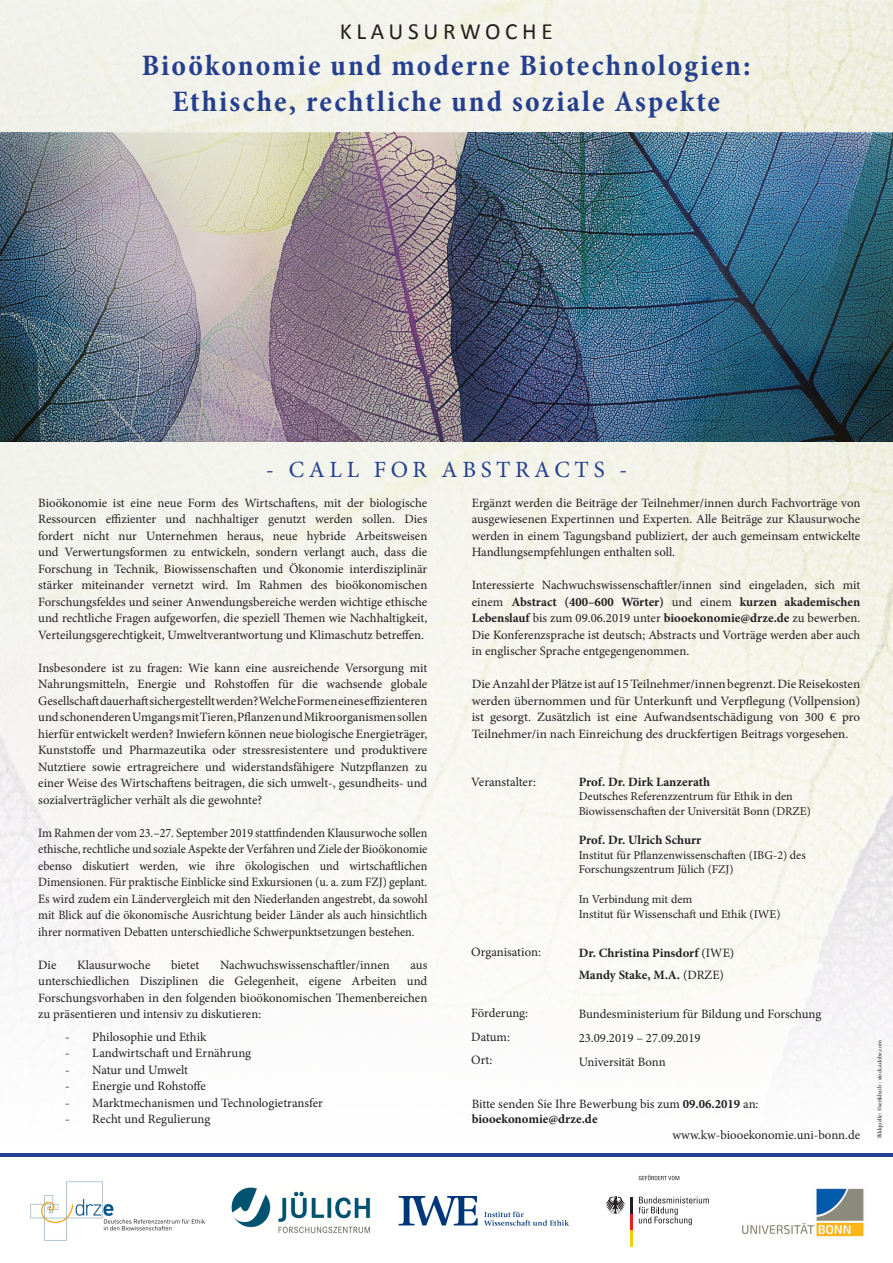
<style>
.page{position:relative;width:893px;height:1263px;background:#fff}
.page>*{position:absolute;margin:0;border:0;box-sizing:border-box;transform-origin:0 0}
.t1{font:700 condensed 30px "Minion Pro";letter-spacing:.07em;color:#253f8e}
.t2{font:23.25px "Minion Pro";letter-spacing:.2em;color:#253f8e}
.t3{font:23.25px "Calibri";letter-spacing:.2em;color:#231f20}
.t4{font:12.75px/16.5px "Minion Pro";color:#231f20;text-align:justify}
.t5{font:12.75px/16.5px "Minion Pro";color:#231f20;text-align:justify;scale:.95 1}
.t6{font:700 12.75px "Minion Pro";color:#231f20}
.t7{font:12px/14.4px "Minion Pro";color:#231f20}
.t8{font:6px "Minion Pro";color:#231f20}
.s1{font-weight:700}
.s2{font-weight:400}
</style>
<div class="page">
<img style="left:0;top:0;width:893px;height:133px">
<img style="left:0;top:441px;width:893px;height:625px">
<img style="left:399px;top:1196px;width:170px;height:29px">
<img style="left:30px;top:1181px;width:174px;height:59px">
<img style="left:742px;top:1188px;width:122px;height:49px">
<img style="left:0;top:133px;width:893px;height:308px">
<img style="left:231px;top:1187px;width:140px;height:47px">
<svg style="left:638px;top:1197px;width:71px;height:28px"></svg>
<hr style="left:630px;top:1230px;width:3px;height:16px;background:#f4cf02">
<hr style="left:630px;top:1213px;width:3px;height:17px;background:#ee1d23">
<hr style="left:630px;top:1197px;width:3px;height:16px;background:#231f20">
<svg style="left:606px;top:1196px;width:19px;height:18px"></svg>
<svg style="left:639px;top:1175px;width:40px;height:5px"></svg>
<hr style="left:0;top:1153px;width:893px;height:3px;background:#253f8e">
<p class="t3" style="left:340px;top:16px;width:215px">KLAUSURWOCHE</p>
<p class="t1" style="left:142px;top:45px;width:610px">Bioökonomie und moderne Biotechnologien:</p>
<p class="t1" style="left:172px;top:81px;width:549px">Ethische, rechtliche und soziale Aspekte</p>
<p class="t2" style="left:266px;top:454px;width:363px">- CALL FOR ABSTRACTS -</p>
<p class="t4" style="left:38px;top:494px;width:391px">Bioökonomie ist eine neue Form des Wirtschaftens, mit der biologische Ressourcen effizienter und nachhaltiger genutzt werden sollen. Dies fordert nicht nur Unternehmen heraus, neue hybride Arbeitsweisen und Verwertungsformen zu entwickeln, sondern verlangt auch, dass die Forschung in Technik, Biowissenschaften und Ökonomie interdisziplinär stärker miteinander vernetzt wird. Im Rahmen des bioökonomischen Forschungsfeldes und seiner Anwendungsbereiche werden wichtige ethische und rechtliche Fragen aufgeworfen, die speziell Themen wie Nachhaltigkeit, Verteilungsgerechtigkeit, Umweltverantwortung und Klimaschutz betreffen.</p>
<p class="t4" style="left:38px;top:659px;width:391px">Insbesondere ist zu fragen: Wie kann eine ausreichende Versorgung mit Nahrungsmitteln, Energie und Rohstoffen für die wachsende globale Gesellschaft dauerhaft sichergestellt werden? Welche Formen eines effizienteren und schonenderen Umgangs mit Tieren, Pflanzen und Mikroorganismen sollen hierfür entwickelt werden? Inwiefern können neue biologische Energieträger, Kunststoffe und Pharmazeutika oder stressresistentere und produktivere Nutztiere sowie ertragreichere und widerstandsfähigere Nutzpflanzen zu einer Weise des Wirtschaftens beitragen, die sich umwelt-, gesundheits- und sozialverträglicher verhält als die gewohnte?</p>
<p class="t5" style="left:38px;top:824px;width:411px">Im Rahmen der vom 23.–27. September 2019 stattfindenden Klausurwoche sollen ethische, rechtliche und soziale Aspekte der Verfahren und Ziele der Bioökonomie ebenso diskutiert werden, wie ihre ökologischen und wirtschaftlichen Dimensionen. Für praktische Einblicke sind Exkursionen (u. a. zum FZJ) geplant.<br>Es wird zudem ein Ländervergleich mit den Niederlanden angestrebt, da sowohl mit Blick auf die ökonomische Ausrichtung beider Länder als auch hinsichtlich ihrer normativen Debatten unterschiedliche Schwerpunktsetzungen bestehen.</p>
<p class="t4" style="left:38px;top:956px;width:20px">Die</p>
<p class="t4" style="left:77px;top:956px;width:75px">Klausurwoche</p>
<p class="t4" style="left:171px;top:956px;width:30px">bietet</p>
<p class="t4" style="left:220px;top:956px;width:171px">Nachwuchswissenschaftler/innen</p>
<p class="t4" style="left:38px;top:956px;width:391px;text-indent:372px">aus unterschiedlichen Disziplinen die Gelegenheit, eigene Arbeiten und Forschungsvorhaben in den folgenden bioökonomischen Themenbereichen zu präsentieren und intensiv zu diskutieren:</p>
<p class="t4" style="left:65px;top:1029px;width:143px">- Philosophie und Ethik</p>
<p class="t4" style="left:65px;top:1045px;width:187px">- Landwirtschaft und Ernährung</p>
<p class="t4" style="left:65px;top:1062px;width:124px">- Natur und Umwelt</p>
<p class="t4" style="left:65px;top:1078px;width:142px">- Energie und Rohstoffe</p>
<p class="t4" style="left:65px;top:1095px;width:259px">- Marktmechanismen und Technologietransfer</p>
<p class="t4" style="left:65px;top:1111px;width:147px">- Recht und Regulierung</p>
<p class="t4" style="left:472px;top:494px;width:390px">Ergänzt werden die Beiträge der Teilnehmer/innen durch Fachvorträge von ausgewiesenen Expertinnen und Experten. Alle Beiträge zur Klausurwoche werden in einem Tagungsband publiziert, der auch gemeinsam entwickelte Handlungsempfehlungen enthalten soll.</p>
<p class="t4" style="left:472px;top:577px;width:390px">Interessierte Nachwuchswissenschaftler/innen sind eingeladen, sich mit einem <span class="s1">Abstract (400–600 Wörter)</span> und einem <span class="s1">kurzen akademischen Lebenslauf</span> bis zum 09.06.2019 unter <span class="s1">biooekonomie@drze.de</span> zu bewerben.<br>Die Konferenzsprache ist deutsch; Abstracts und Vorträge werden aber auch in englischer Sprache entgegengenommen.</p>
<p class="t4" style="left:472px;top:676px;width:390px">Die Anzahl der Plätze ist auf 15 Teilnehmer/innen begrenzt. Die Reisekosten werden übernommen und für Unterkunft und Verpflegung (Vollpension) ist gesorgt. Zusätzlich ist eine Aufwandsentschädigung von 300 € pro Teilnehmer/in nach Einreichung des druckfertigen Beitrags vorgesehen.</p>
<p class="t6" style="left:579px;top:773px;width:133px">Prof. Dr. Dirk Lanzerath</p>
<p class="t7" style="left:579px;top:789px;width:234px">Deutsches Referenzzentrum für Ethik in den<br>Biowissenschaften der Universität Bonn (DRZE)</p>
<p class="t6" style="left:579px;top:831px;width:124px">Prof. Dr. Ulrich Schurr</p>
<p class="t7" style="left:579px;top:848px;width:229px">Institut für Pflanzenwissenschaften (IBG-2) des<br>Forschungszentrum Jülich (FZJ)</p>
<p class="t7" style="left:579px;top:891px;width:203px;line-height:15.3px">In Verbindung mit dem<br>Institut für Wissenschaft und Ethik (IWE)</p>
<p class="t6" style="left:579px;top:944px;width:157px">Dr. Christina Pinsdorf <span class="s2">(IWE)</span></p>
<p class="t6" style="left:579px;top:966px;width:147px">Mandy Stake, M.A. <span class="s2">(DRZE)</span></p>
<p class="t4" style="left:579px;top:1006px;width:244px">Bundesministerium für Bildung und Forschung</p>
<p class="t4" style="left:579px;top:1030px;width:123px">23.09.2019 – 27.09.2019</p>
<p class="t4" style="left:579px;top:1053px;width:89px">Universität Bonn</p>
<p class="t4" style="left:471px;top:774px;width:66px">Veranstalter:</p>
<p class="t4" style="left:471px;top:944px;width:71px">Organisation:</p>
<p class="t4" style="left:471px;top:1004px;width:58px">Förderung:</p>
<p class="t4" style="left:471px;top:1028px;width:40px">Datum:</p>
<p class="t4" style="left:471px;top:1052px;width:23px">Ort:</p>
<p class="t4" style="left:472px;top:1096px;width:288px">Bitte senden Sie Ihre Bewerbung bis zum <span class="s1">09.06.2019</span> an:</p>
<p class="t6" style="left:472px;top:1110px;width:127px">biooekonomie@drze.de</p>
<p class="t4" style="left:672px;top:1126px;width:189px">www.kw-biooekonomie.uni-bonn.de</p>
<p class="t8" style="left:875px;top:1138px;width:100px;rotate:-90deg">Bildquelle: ©serikbaib - stock.adobe.com</p>
</div>
